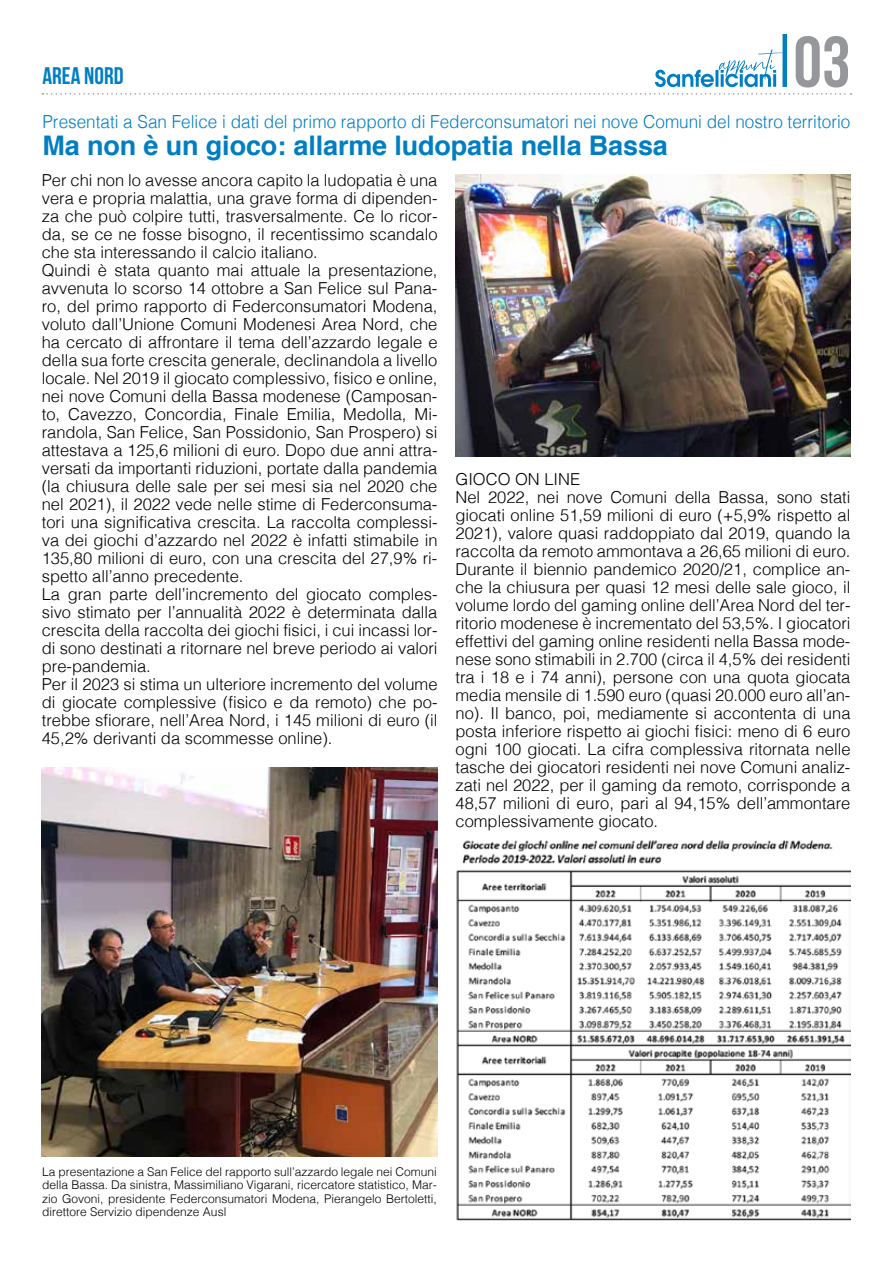
<style>
.page{position:relative;width:893px;height:1263px;background:#fff}
.page>*{position:absolute;margin:0;border:0;box-sizing:border-box;transform-origin:0 0}
.t1{font:72px "Bebas Neue";color:#95979a}
.t2{font:700 27px "Helvetica";letter-spacing:-.005em;color:#007ec3}
.t3{font:24px "Bebas Neue";color:#007ec3}
.t4{font:300 18px "Helvetica";color:#007ec3;scale:.95 1}
.t5{font:300 16.5px/18px "Helvetica";color:#000}
.t6{font:300 12px/13.5px "Helvetica";color:#000;text-align:justify}
</style>
<div class="page">
<div style="left:782px;top:34px;width:5px;height:53px;background:#007ec3"></div>
<svg style="left:655px;top:49px;width:128px;height:38px"></svg>
<svg style="left:43px;top:93px;width:808px;height:2px"></svg>
<img style="left:456px;top:840px;width:394px;height:380px">
<img style="left:42px;top:768px;width:395px;height:388px">
<img style="left:455px;top:174px;width:395px;height:282px">
<h3 class="t3" style="left:43px;top:62px;width:82px">AREA NORD</h3>
<h1 class="t1" style="left:793px;top:23px;width:59px">03</h1>
<p class="t4" style="left:43px;top:106px;width:852px">Presentati a San Felice i dati del primo rapporto di Federconsumatori nei nove Comuni del nostro territorio</p>
<h2 class="t2" style="left:43px;top:123px;width:627px">Ma non è un gioco: allarme ludopatia nella Bassa</h2>
<p class="t5" style="left:42px;top:170px;width:397px">Per chi non lo avesse ancora capito la ludopatia è una vera e propria malattia, una grave forma di dipenden&shy;za che può colpire tutti, trasversalmente. Ce lo ricor&shy;da, se ce ne fosse bisogno, il recentissimo scandalo che sta interessando il calcio italiano.<br>Quindi è stata quanto mai attuale la presentazione, avvenuta lo scorso 14 ottobre a San Felice sul Pana&shy;ro, del primo rapporto di Federconsumatori Modena, voluto dall’Unione Comuni Modenesi Area Nord, che ha cercato di affrontare il tema dell’azzardo legale e della sua forte crescita generale, declinandola a livello locale. Nel 2019 il giocato complessivo, fisico e online, nei nove Comuni della Bassa modenese (Camposan&shy;to, Cavezzo, Concordia, Finale Emilia, Medolla, Mi&shy;randola, San Felice, San Possidonio, San Prospero) si attestava a 125,6 milioni di euro. Dopo due anni attra&shy;versati da importanti riduzioni, portate dalla pandemia (la chiusura delle sale per sei mesi sia nel 2020 che nel 2021), il 2022 vede nelle stime di Federconsuma&shy;tori una significativa crescita. La raccolta complessi&shy;va dei giochi d’azzardo nel 2022 è infatti stimabile in 135,80 milioni di euro, con una crescita del 27,9% ri&shy;spetto all’anno precedente.<br>La gran parte dell’incremento del giocato comples&shy;sivo stimato per l’annualità 2022 è determinata dalla crescita della raccolta dei giochi fisici, i cui incassi lor&shy;di sono destinati a ritornare nel breve periodo ai valori pre-pandemia.<br>Per il 2023 si stima un ulteriore incremento del volume di giocate complessive (fisico e da remoto) che po&shy;trebbe sfiorare, nell’Area Nord, i 145 milioni di euro (il 45,2% derivanti da scommesse online).</p>
<p class="t5" style="left:455px;top:469px;width:396px">GIOCO ON LINE<br>Nel 2022, nei nove Comuni della Bassa, sono stati giocati online 51,59 milioni di euro (+5,9% rispetto al 2021), valore quasi raddoppiato dal 2019, quando la raccolta da remoto ammontava a 26,65 milioni di euro.<br>Durante il biennio pandemico 2020/21, complice an&shy;che la chiusura per quasi 12 mesi delle sale gioco, il volume lordo del gaming online dell’Area Nord del ter&shy;ritorio modenese è incrementato del 53,5%. I giocatori effettivi del gaming online residenti nella Bassa mode&shy;nese sono stimabili in 2.700 (circa il 4,5% dei residenti tra i 18 e i 74 anni), persone con una quota giocata media mensile di 1.590 euro (quasi 20.000 euro all’an&shy;no). Il banco, poi, mediamente si accontenta di una posta inferiore rispetto ai giochi fisici: meno di 6 euro ogni 100 giocati. La cifra complessiva ritornata nelle tasche dei giocatori residenti nei nove Comuni analiz&shy;zati nel 2022, per il gaming da remoto, corrisponde a 48,57 milioni di euro, pari al 94,15% dell’ammontare complessivamente giocato.</p>
<p class="t6" style="left:42px;top:1164px;width:396px">La presentazione a San Felice del rapporto sull’azzardo legale nei Comuni della Bassa. Da sinistra, Massimiliano Vigarani, ricercatore statistico, Mar&shy;zio Govoni, presidente Federconsumatori Modena, Pierangelo Bertoletti, direttore Servizio dipendenze Ausl</p>
</div>
